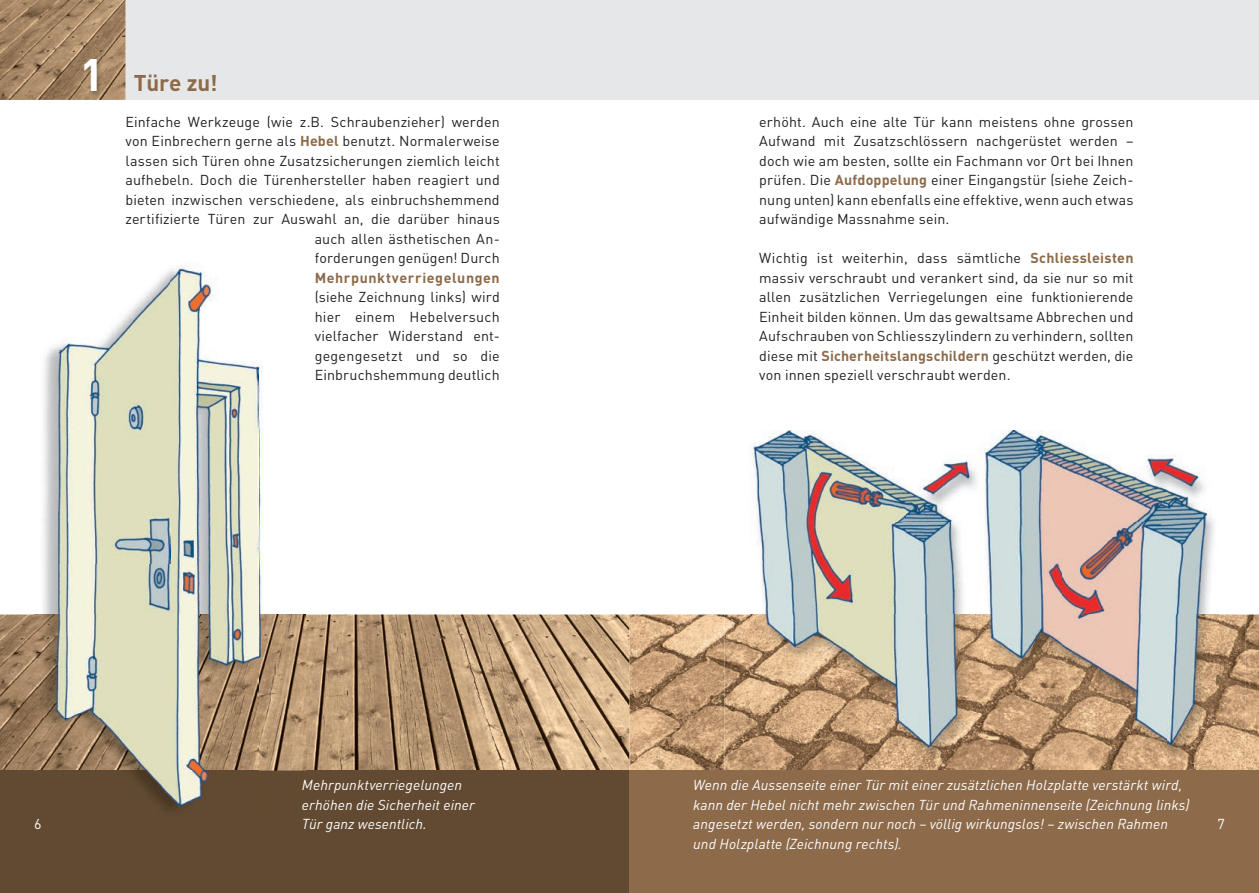
<style>
.page{position:relative;width:1259px;height:893px;background:#fff}
.page>*{position:absolute;margin:0;border:0;box-sizing:border-box;transform-origin:0 0}
.t1{font:700 45px "DIN";color:#fff}
.t2{font:700 22.5px "DIN";letter-spacing:-.005em;color:#8c6a4a}
.t3{font:14.25px/19.5px "DIN";letter-spacing:.01em;color:#231f20;text-align:justify}
.t4{font:italic 14.25px/19.5px "DIN";letter-spacing:.005em;color:#fff}
.t5{font:700 14.25px "DIN";letter-spacing:.04em;color:#8c6a4a}
.t6{font:14.25px "DIN";color:#fff}
.s1{font-weight:700;color:#8c6a4a}
</style>
<div class="page">
<img style="left:0;top:614px;width:629px;height:156px">
<img style="left:629px;top:614px;width:630px;height:156px">
<div style="left:125px;top:0;width:1134px;height:100px;background:#e6e7e9"></div>
<div style="left:0;top:770px;width:629px;height:123px;background:#624a32"></div>
<div style="left:629px;top:770px;width:630px;height:123px;background:#8c6a4a"></div>
<img style="left:0;top:0;width:125px;height:100px">
<img style="left:34px;top:614px;width:4px;height:156px">
<img style="left:258px;top:364px;width:47px;height:406px">
<img style="left:38px;top:266px;width:220px;height:544px">
<img style="left:82px;top:56px;width:21px;height:42px">
<img style="left:724px;top:614px;width:52px;height:156px">
<img style="left:1193px;top:614px;width:52px;height:156px">
<img style="left:776px;top:763px;width:417px;height:7px">
<img style="left:751px;top:431px;width:467px;height:332px">
<h1 class="t1" style="left:80px;top:45px;width:26px">1</h1>
<h2 class="t2" style="left:134px;top:68px;width:85px">Türe zu!</h2>
<p class="t3" style="left:125px;top:112px;width:376px;text-align:right">Einfache Werkzeuge (wie z.B. Schraubenzieher) werden von Einbrechern gerne als <span class="s1">Hebel</span> benutzt. Normalerweise lassen sich Türen ohne Zusatzsicherungen ziemlich leicht aufhebeln. Doch die Türenhersteller haben reagiert und bieten inzwischen verschiedene, als einbruchshemmend zertifizierte Türen zur Auswahl an, die darüber hinaus auch allen ästhetischen An-<br>forde run gen genügen! Durch</p>
<p class="t5" style="left:315px;top:268px;width:186px">Mehrpunkt verriegelungen</p>
<p class="t3" style="left:315px;top:287px;width:186px">(siehe Zeichnung links) wird hier einem Hebelversuch vielfacher Widerstand ent&shy;gegengesetzt und so die Einbruchshemmung deutlich</p>
<p class="t3" style="left:759px;top:112px;width:376px">erhöht. Auch eine alte Tür kann meistens ohne grossen Aufwand mit Zusatzschlössern nachgerüstet werden – doch wie am besten, sollte ein Fachmann vor Ort bei Ihnen prüfen. Die <span class="s1">Aufdoppelung</span> einer Eingangstür (siehe Zeich&shy;nung unten) kann ebenfalls eine effektive, wenn auch etwas aufwändige Massnahme sein.</p>
<p class="t3" style="left:759px;top:248px;width:376px">Wichtig ist weiterhin, dass sämtliche <span class="s1">Schliessleisten </span>massiv verschraubt und verankert sind, da sie nur so mit allen zusätzlichen Verriegelungen eine funktionierende Einheit bilden können. Um das gewaltsame Abbrechen und Aufschrauben von Schliesszylindern zu verhindern, sollten diese mit <span class="s1">Sicherheitslangschildern</span> geschützt werden, die von innen speziell verschraubt werden.</p>
<p class="t4" style="left:302px;top:775px;width:174px">Mehrpunktverriegelungen erhöhen die Sicherheit einer<br>Tür ganz wesentlich.</p>
<p class="t4" style="left:693px;top:775px;width:497px">Wenn die Aussenseite einer Tür mit einer zusätzlichen Holzplatte verstärkt wird, kann der Hebel nicht mehr zwischen Tür und Rahmeninnenseite (Zeichnung links) angesetzt werden, sondern nur noch – völlig wirkungslos! – zwischen Rahmen und Holzplatte (Zeichnung rechts).</p>
<p class="t6" style="left:34px;top:815px;width:9px">6</p>
<p class="t6" style="left:1217px;top:815px;width:9px">7</p>
</div>
